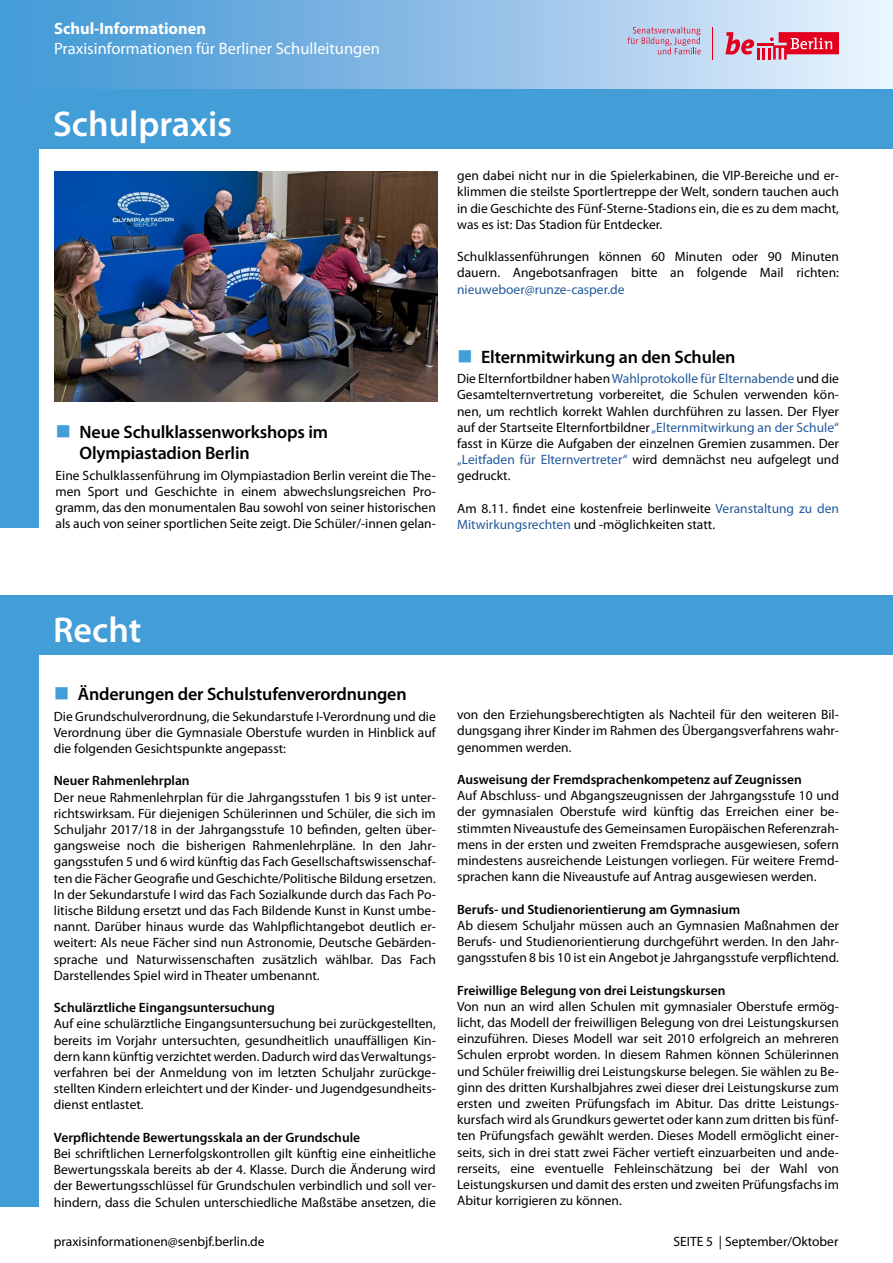
<style>
.page{position:relative;width:893px;height:1263px;background:#fff}
.page>*{position:absolute;margin:0;border:0;box-sizing:border-box;transform-origin:0 0}
.t1{font:600 36px "Myriad Pro";color:#fff}
.t2{font:600 18px/21px "Myriad Pro";letter-spacing:-.01em;color:#000}
.t3{font:16.5px "Myriad Pro";color:#fff}
.t4{font:700 16.5px "Myriad Pro";color:#fff}
.t5{font:13.5px/16.2px "Myriad Pro";color:#000;text-align:justify}
.t6{font:600 13.5px "Myriad Pro";color:#000}
.t7{font:13.5px "Myriad Pro";color:#245a9c}
.s1{color:#439dd7}
.s2{color:#245a9c}
</style>
<div class="page">
<div style="left:0;top:102px;width:38px;height:425px;background:#439dd7"></div>
<div style="left:0;top:0;width:892px;height:103px;background:linear-gradient(to right,#3a93d3,#e8effc)"></div>
<div style="left:34px;top:89px;width:859px;height:60px;background:#439dd7"></div>
<div style="left:0;top:595px;width:38px;height:611px;background:#439dd7"></div>
<div style="left:37px;top:595px;width:856px;height:60px;background:#439dd7"></div>
<img style="left:54px;top:171px;width:383px;height:230px">
<svg style="left:725px;top:32px;width:114px;height:28px"></svg>
<hr style="left:713px;top:27px;width:1px;height:33px;background:#e3001f">
<svg style="left:628px;top:27px;width:73px;height:27px"></svg>
<p class="t4" style="left:54px;top:20px;width:154px">Schul-Informationen</p>
<p class="t3" style="left:54px;top:40px;width:327px">Praxisinformationen für Berliner Schulleitungen</p>
<h1 class="t1" style="left:53px;top:104px;width:181px">Schulpraxis</h1>
<h2 class="t2" style="left:80px;top:422px;width:250px;text-indent:-24px"><span class="s1">■</span> Neue Schulklassenworkshops im<br>Olympiastadion Berlin</h2>
<p class="t5" style="left:56px;top:467px;width:382px">Eine Schulklassenführung im Olympiastadion Berlin vereint die The&shy;men Sport und Geschichte in einem abwechslungsreichen Pro&shy;gramm, das den monumentalen Bau sowohl von seiner historischen als auch von seiner sportlichen Seite zeigt. Die Schüler/-innen gelan-</p>
<p class="t5" style="left:457px;top:168px;width:383px">gen dabei nicht nur in die Spielerkabinen, die VIP-Bereiche und er&shy;klimmen die steilste Sportlertreppe der Welt, sondern tauchen auch in die Geschichte des Fünf-Sterne-Stadions ein, die es zu dem macht, was es ist: Das Stadion für Entdecker.</p>
<p class="t5" style="left:457px;top:249px;width:383px">Schulklassenführungen können 60 Minuten oder 90 Minuten dauern. Angebotsanfragen bitte an folgende Mail richten:</p>
<p class="t7" style="left:457px;top:282px;width:169px">nieuweboer@runze-casper.de</p>
<h2 class="t2" style="left:457px;top:346px;width:280px"><span class="s1">■</span> Elternmitwirkung an den Schulen</h2>
<p class="t5" style="left:457px;top:371px;width:383px">Die Elternfortbildner haben <span class="s2">Wahlprotokolle für Elternabende</span> und die Gesamtelternvertretung vorbereitet, die Schulen verwenden kön&shy;nen, um rechtlich korrekt Wahlen durchführen zu lassen. Der Flyer auf der Startseite Elternfortbildner <span class="s2">„Elternmitwirkung an der Schule“ </span>fasst in Kürze die Aufgaben der einzelnen Gremien zusammen. Der <span class="s2">„Leitfaden für Elternvertreter“</span> wird demnächst neu aufgelegt und gedruckt.</p>
<p class="t5" style="left:457px;top:500px;width:383px">Am 8.11. findet eine kostenfreie berlinweite <span class="s2">Veranstaltung zu den<br>Mitwirkungsrechten</span> und -möglichkeiten statt.</p>
<h1 class="t1" style="left:53px;top:610px;width:90px">Recht</h1>
<h2 class="t2" style="left:54px;top:684px;width:354px"><span class="s1">■</span> Änderungen der Schulstufenverordnungen</h2>
<p class="t5" style="left:54px;top:708px;width:383px">Die Grundschulverordnung, die Sekundarstufe I-Verordnung und die Verordnung über die Gymnasiale Oberstufe wurden in Hinblick auf die folgenden Gesichtspunkte angepasst:</p>
<p class="t6" style="left:54px;top:773px;width:137px">Neuer Rahmenlehrplan</p>
<p class="t5" style="left:54px;top:789px;width:383px">Der neue Rahmenlehrplan für die Jahrgangsstufen 1 bis 9 ist unter&shy;richtswirksam. Für diejenigen Schülerinnen und Schüler, die sich im Schuljahr 2017/18 in der Jahrgangsstufe 10 befinden, gelten über&shy;gangsweise noch die bisherigen Rahmenlehrpläne. In den Jahr&shy;gangsstufen 5 und 6 wird künftig das Fach Gesellschaftswissenschaf&shy;ten die Fächer Geografie und Geschichte/Politische Bildung ersetzen.<br>In der Sekundarstufe I wird das Fach Sozialkunde durch das Fach Po&shy;litische Bildung ersetzt und das Fach Bildende Kunst in Kunst umbe&shy;nannt. Darüber hinaus wurde das Wahlpflichtangebot deutlich er&shy;weitert: Als neue Fächer sind nun Astronomie, Deutsche Gebärden&shy;sprache und Naturwissenschaften zusätzlich wählbar. Das Fach Darstellendes Spiel wird in Theater umbenannt.</p>
<p class="t6" style="left:54px;top:1000px;width:222px">Schulärztliche Eingangsuntersuchung</p>
<p class="t5" style="left:54px;top:1016px;width:383px">Auf eine schulärztliche Eingangsuntersuchung bei zurückgestellten, bereits im Vorjahr untersuchten, gesundheitlich unauffälligen Kin&shy;dern kann künftig verzichtet werden. Dadurch wird das Verwaltungs&shy;verfahren bei der Anmeldung von im letzten Schuljahr zurückge&shy;stellten Kindern erleichtert und der Kinder- und Jugendgesundheits&shy;dienst entlastet.</p>
<p class="t6" style="left:54px;top:1130px;width:308px">Verpflichtende Bewertungsskala an der Grundschule</p>
<p class="t5" style="left:54px;top:1146px;width:383px">Bei schriftlichen Lernerfolgskontrollen gilt künftig eine einheitliche Bewertungsskala bereits ab der 4. Klasse. Durch die Änderung wird der Bewertungsschlüssel für Grundschulen verbindlich und soll ver&shy;hindern, dass die Schulen unterschiedliche Maßstäbe ansetzen, die</p>
<p class="t5" style="left:457px;top:707px;width:383px">von den Erziehungsberechtigten als Nachteil für den weiteren Bil&shy;dungsgang ihrer Kinder im Rahmen des Übergangsverfahrens wahr&shy;genommen werden.</p>
<p class="t6" style="left:457px;top:772px;width:346px">Ausweisung der Fremdsprachenkompetenz auf Zeugnissen</p>
<p class="t5" style="left:457px;top:788px;width:383px">Auf Abschluss- und Abgangszeugnissen der Jahrgangsstufe 10 und der gymnasialen Oberstufe wird künftig das Erreichen einer be&shy;stimmten Niveaustufe des Gemeinsamen Europäischen Referenzrah&shy;mens in der ersten und zweiten Fremdsprache ausgewiesen, sofern mindestens ausreichende Leistungen vorliegen. Für weitere Fremd&shy;sprachen kann die Niveaustufe auf Antrag ausgewiesen werden.</p>
<p class="t6" style="left:457px;top:902px;width:285px">Berufs- und Studienorientierung am Gymnasium</p>
<p class="t5" style="left:457px;top:917px;width:383px">Ab diesem Schuljahr müssen auch an Gymnasien Maßnahmen der Berufs- und Studienorientierung durchgeführt werden. In den Jahr&shy;gangsstufen 8 bis 10 ist ein Angebot je Jahrgangsstufe verpflichtend.</p>
<p class="t6" style="left:457px;top:983px;width:270px">Freiwillige Belegung von drei Leistungskursen</p>
<p class="t5" style="left:457px;top:998px;width:383px">Von nun an wird allen Schulen mit gymnasialer Oberstufe ermög&shy;licht, das Modell der freiwilligen Belegung von drei Leistungskursen einzuführen. Dieses Modell war seit 2010 erfolgreich an mehreren Schulen erprobt worden. In diesem Rahmen können Schülerinnen und Schüler freiwillig drei Leistungskurse belegen. Sie wählen zu Be&shy;ginn des dritten Kurshalbjahres zwei dieser drei Leistungskurse zum ersten und zweiten Prüfungsfach im Abitur. Das dritte Leistungs&shy;kursfach wird als Grundkurs gewertet oder kann zum dritten bis fünf&shy;ten Prüfungsfach gewählt werden. Dieses Modell ermöglicht einer&shy;seits, sich in drei statt zwei Fächer vertieft einzuarbeiten und ande&shy;rerseits, eine eventuelle Fehleinschätzung bei der Wahl von Leistungskursen und damit des ersten und zweiten Prüfungsfachs im Abitur korrigieren zu können.</p>
<p class="t5" style="left:54px;top:1233px;width:212px">praxisinformationen@senbjf.berlin.de</p>
<p class="t5" style="left:674px;top:1233px;width:166px">SEITE 5 | September/Oktober</p>
</div>
